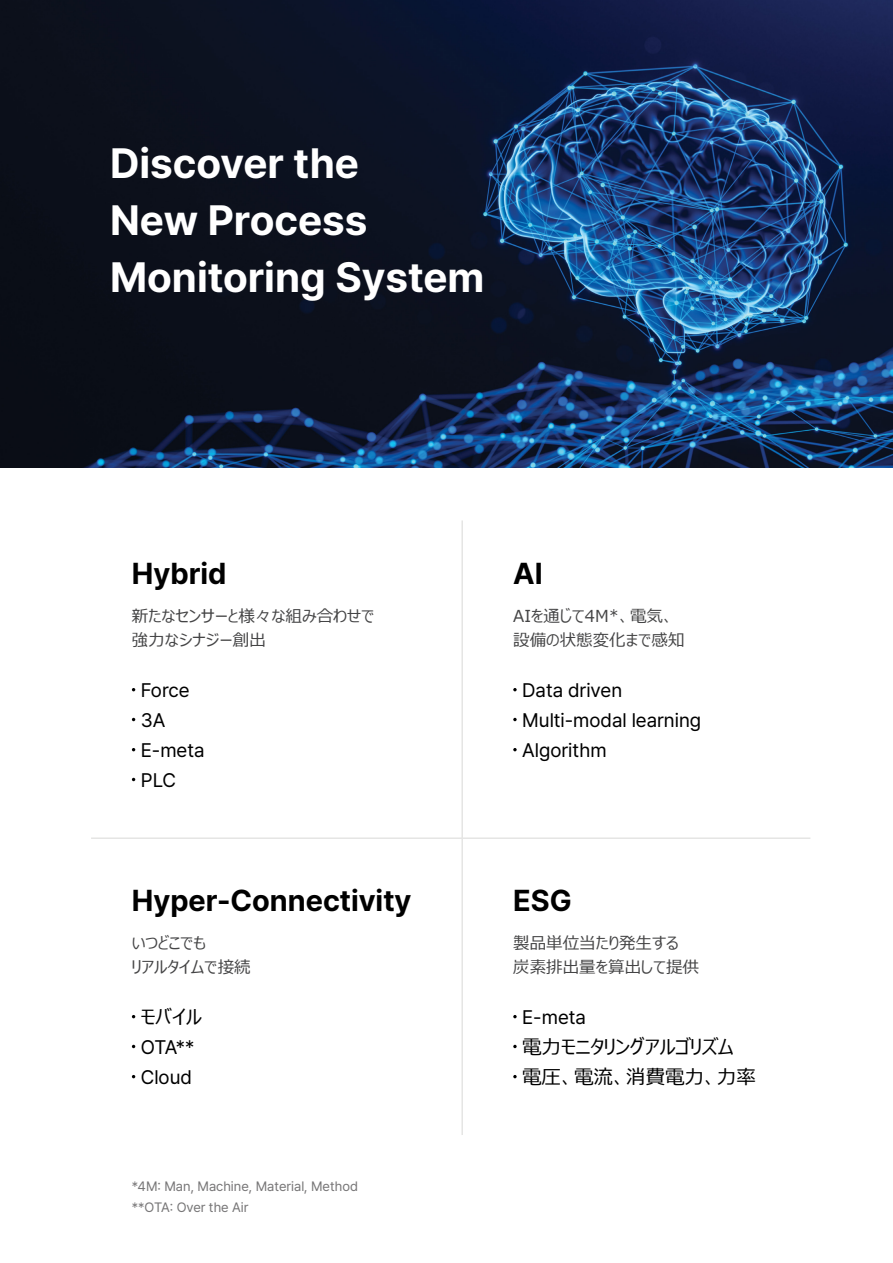
<style>
.page{position:relative;width:893px;height:1263px;background:#fff}
.page>*{position:absolute;margin:0;border:0;box-sizing:border-box;transform-origin:0 0}
.t1{font:700 42px/57px "Pretendard";color:#fff}
.t2{font:700 30px "Pretendard";color:#000}
.t3{font:19.5px/30px "Pretendard";color:#000}
.t4{font:19.5px/30px "Meiryo UI";color:#000}
.t5{font:16.5px/24px "Meiryo UI";color:#444445}
.t6{font:13.5px/21px "Pretendard";color:#777677}
</style>
<div class="page">
<img style="left:0;top:0;width:893px;height:468px">
<svg style="left:513px;top:688px;width:4px;height:3px"></svg>
<svg style="left:513px;top:718px;width:4px;height:3px"></svg>
<svg style="left:513px;top:748px;width:4px;height:3px"></svg>
<hr style="left:461px;top:520px;width:2px;height:615px;background:#e5e5e4">
<hr style="left:91px;top:837px;width:719px;height:2px;background:#e5e5e4">
<svg style="left:513px;top:1015px;width:4px;height:3px"></svg>
<svg style="left:513px;top:1045px;width:4px;height:3px"></svg>
<svg style="left:513px;top:1075px;width:4px;height:3px"></svg>
<h1 class="t1" style="left:110px;top:133px;width:376px">Discover the<br>New Process<br>Monitoring System</h1>
<h2 class="t2" style="left:132px;top:552px;width:96px">Hybrid</h2>
<h2 class="t2" style="left:513px;top:552px;width:31px">AI</h2>
<p class="t5" style="left:132px;top:605px;width:244px">新たなセンサーと様々な組み合わせで強力なシナジー創出</p>
<p class="t3" style="left:141px;top:674px;width:65px">Force<br>3A<br>E-meta<br>PLC</p>
<h2 class="t2" style="left:132px;top:878px;width:281px">Hyper-Connectivity</h2>
<p class="t5" style="left:132px;top:932px;width:120px">いつどこでも<br>リアルタイムで接続</p>
<p class="t4" style="left:141px;top:1002px;width:63px">モバイル</p>
<p class="t3" style="left:141px;top:1031px;width:55px">OTA**<br>Cloud</p>
<p class="t6" style="left:132px;top:1175px;width:228px">*4M: Man, Machine, Material, Method **OTA: Over the Air</p>
<p class="t5" style="left:513px;top:605px;width:173px">AIを通じて4M*、電気、設備の状態変化まで感知</p>
<p class="t3" style="left:522px;top:674px;width:180px">Data driven<br>Multi-modal learning<br>Algorithm</p>
<h2 class="t2" style="left:513px;top:878px;width:60px">ESG</h2>
<p class="t5" style="left:513px;top:932px;width:187px">製品単位当たり発生する炭素排出量を算出して提供</p>
<p class="t3" style="left:522px;top:1001px;width:65px">E-meta</p>
<p class="t4" style="left:522px;top:1032px;width:235px">電力モニタリングアルゴリズム電圧、電流、消費電力、力率</p>
</div>
